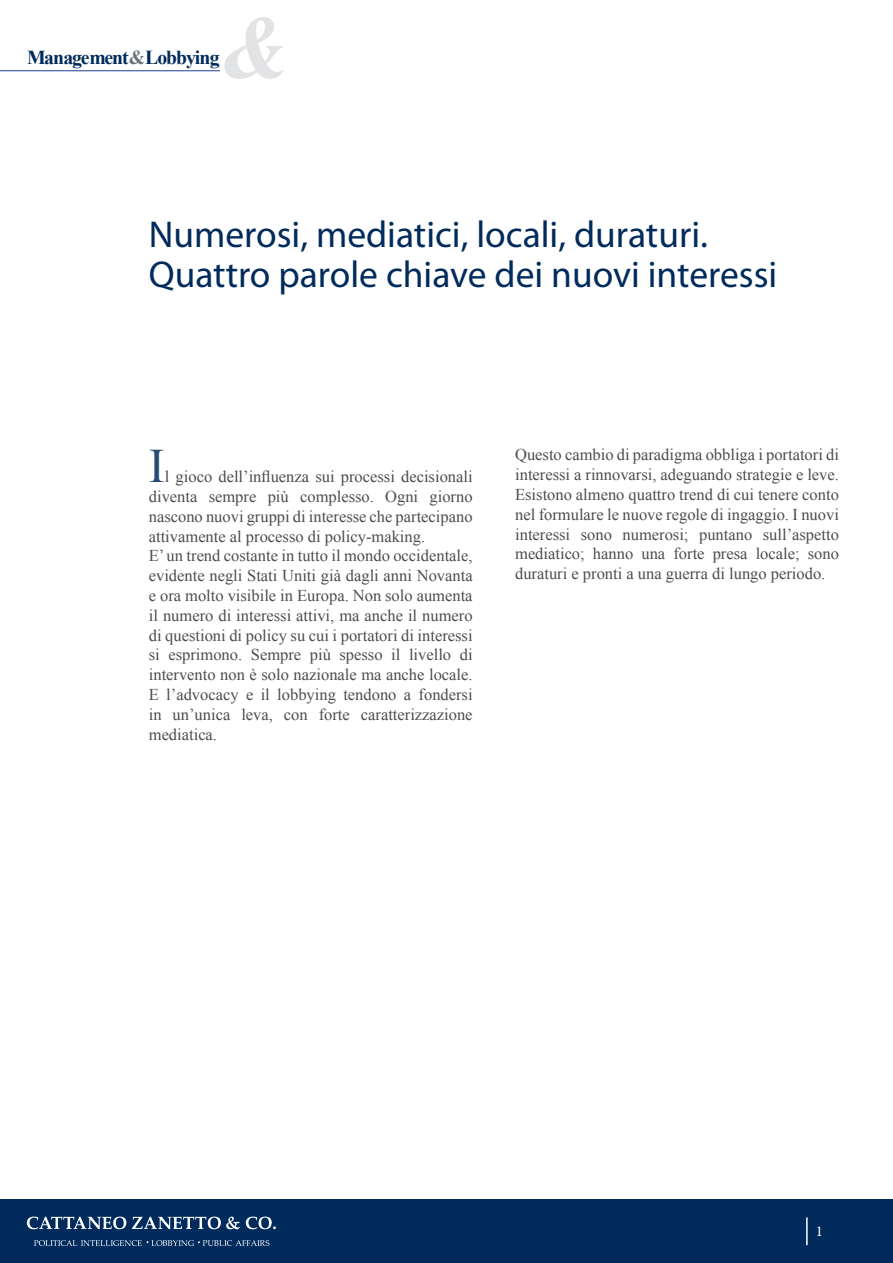
<style>
.page{position:relative;width:893px;height:1263px;background:#fff}
.page>*{position:absolute;margin:0;border:0;box-sizing:border-box;transform-origin:0 0}
.t1{font:48px "Times New Roman";color:#264b74}
.t2{font:37.5px/40.5px "Myriad Pro";color:#002b5c}
.t3{font:700 19.8px "Times New Roman";letter-spacing:-.05em;color:#002b5c}
.t4{font:16.5px/19.8px "Times New Roman";color:#4d4d4f}
.t5{font:15px "Minion Pro";color:#fff}
.s1{color:#6a737b}
</style>
<div class="page">
<svg style="left:224px;top:17px;width:59px;height:62px"></svg>
<hr style="left:0;top:71px;width:220px;height:1px;background:#1c3e94">
<div style="left:0;top:1199px;width:893px;height:64px;background:#002b5c"></div>
<hr style="left:806px;top:1217px;width:2px;height:28px;background:#fff">
<svg style="left:27px;top:1216px;width:99px;height:13px"></svg>
<svg style="left:132px;top:1216px;width:108px;height:13px"></svg>
<svg style="left:246px;top:1216px;width:30px;height:13px"></svg>
<svg style="left:34px;top:1240px;width:235px;height:6px"></svg>
<p class="t3" style="left:27px;top:43px;width:194px">Management<span class="s1">&amp;</span>Lobbying</p>
<h2 class="t2" style="left:149px;top:215px;width:630px">Numerosi, mediatici, locali, duraturi.<br>Quattro parole chiave dei nuovi interessi</h2>
<h1 class="t1" style="left:149px;top:434px;width:17px">I</h1>
<p class="t4" style="left:149px;top:466px;width:325px;text-indent:16px">l gioco dell’influenza sui processi decisionali diventa sempre più complesso. Ogni giorno nascono nuovi gruppi di interesse che partecipano attivamente al processo di policy-making.<br>E’ un trend costante in tutto il mondo occidentale, evidente negli Stati Uniti già dagli anni Novanta e ora molto visibile in Europa. Non solo aumenta il numero di interessi attivi, ma anche il numero di questioni di policy su cui i portatori di interessi si esprimono. Sempre più spesso il livello di intervento non è solo nazionale ma anche locale.<br>E l’advocacy e il lobbying tendono a fondersi in un’unica leva, con forte caratterizzazione mediatica.</p>
<p class="t4" style="left:515px;top:445px;width:325px;text-align:justify">Questo cambio di paradigma obbliga i portatori di interessi a rinnovarsi, adeguando strategie e leve.<br>Esistono almeno quattro trend di cui tenere conto nel formulare le nuove regole di ingaggio. I nuovi interessi sono numerosi; puntano sull’aspetto mediatico; hanno una forte presa locale; sono duraturi e pronti a una guerra di lungo periodo.</p>
<p class="t5" style="left:816px;top:1222px;width:9px">1</p>
</div>
